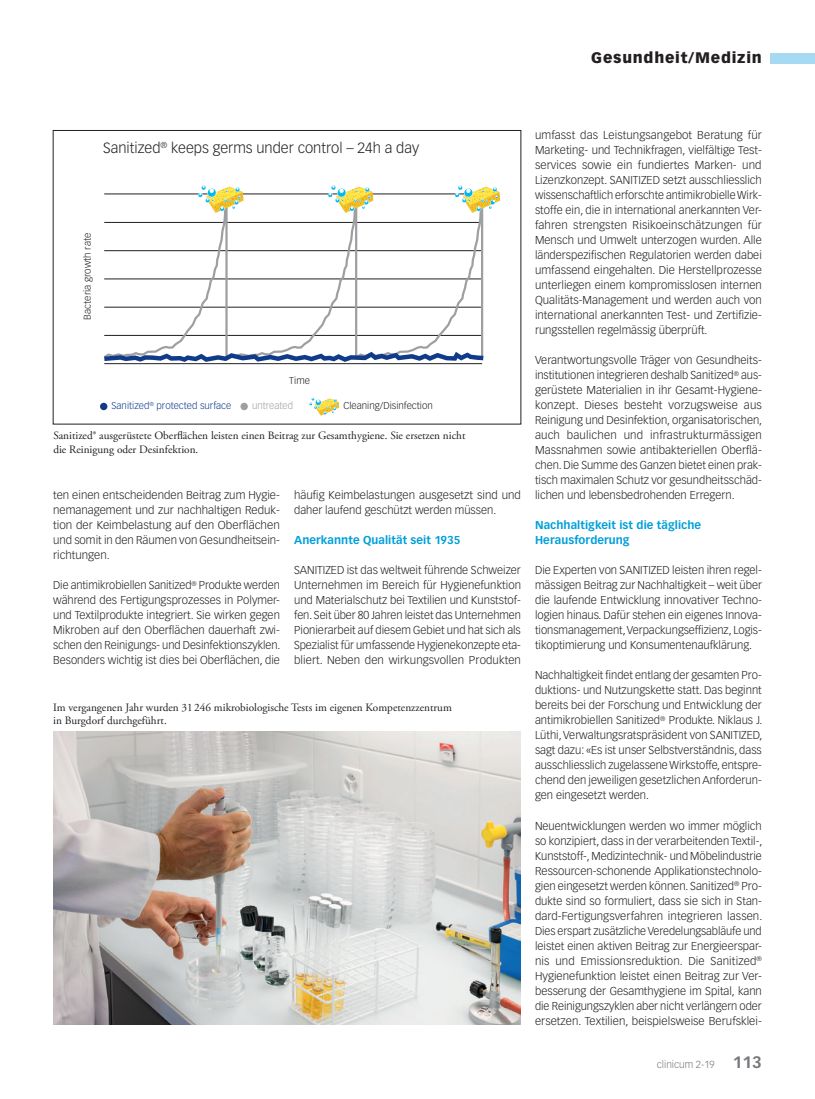
<style>
.page{position:relative;width:815px;height:1099px;background:#fff}
.page>*{position:absolute;margin:0;border:0;box-sizing:border-box;transform-origin:0 0}
.t1{font:900 15px "Vectora LT Std";letter-spacing:.05em;color:#231f20}
.t2{font:300 14.5px "Vectora LT Std";color:#231f20}
.Lauftext{font:300 11.25px/15px "Vectora LT Std";color:#231f20;text-align:justify}
.Legende{font:11.25px/13.5px "Adobe Garamond Pro";color:#231f20}
.ZT_GM{font:700 11.25px/15px "Vectora LT Std";letter-spacing:.005em;color:#009fda}
.t3{font:300 10px "Vectora LT Std";color:#76787b}
.t4{font:300 9.75px "Vectora LT Std";color:#231f20}
.t5{font:300 9.75px "Vectora LT Std";color:#103b8a}
.t6{font:300 9.75px "Vectora LT Std";color:#9d9fa2}
.s1{font-weight:700;font-size:16.25px}
</style>
<div class="page">
<div style="left:770px;top:53px;width:45px;height:10px;background:#a5daf2"></div>
<div style="left:100px;top:403px;width:7px;height:7px;background:#103b8a;border-radius:50%"></div>
<div style="left:240px;top:403px;width:8px;height:7px;background:#9d9fa2;border-radius:50%"></div>
<hr style="left:104px;top:363px;width:378px;height:1px;background:#231f20">
<svg style="left:104px;top:193px;width:380px;height:167px"></svg>
<svg style="left:104px;top:352px;width:379px;height:10px"></svg>
<svg style="left:309px;top:397px;width:30px;height:19px"></svg>
<svg style="left:198px;top:185px;width:46px;height:28px"></svg>
<svg style="left:328px;top:185px;width:45px;height:28px"></svg>
<svg style="left:454px;top:185px;width:46px;height:28px"></svg>
<div style="left:53px;top:130px;width:468px;height:294px;border:1px solid #231f20"></div>
<img style="left:53px;top:731px;width:468px;height:293px">
<h1 class="t1" style="left:591px;top:49px;width:172px">Gesundheit/Medizin</h1>
<p class="t2" style="left:103px;top:139px;width:317px">Sanitized<sup>®</sup> keeps germs under control – 24h a day</p>
<p class="t4" style="left:82px;top:319px;width:88px;rotate:-90deg">Bacteria growth rate</p>
<p class="t4" style="left:289px;top:375px;width:22px">Time</p>
<p class="t5" style="left:112px;top:400px;width:121px">Sanitized<sup>®</sup> protected surface</p>
<p class="t6" style="left:252px;top:400px;width:43px">untreated</p>
<p class="t4" style="left:343px;top:400px;width:91px">Cleaning/Disinfection</p>
<p class="Legende" style="left:53px;top:429px;width:414px">Sanitized® ausgerüstete Oberflächen leisten einen Beitrag zur Gesamthygiene. Sie ersetzen nicht die Reinigung oder Desinfektion.</p>
<p class="Lauftext" style="left:53px;top:488px;width:228px">ten einen entscheidenden Beitrag zum Hygie&shy;nemanagement und zur nachhaltigen Reduk&shy;tion der Keimbelastung auf den Oberflächen und somit in den Räumen von Gesundheitsein&shy;richtungen.</p>
<p class="Lauftext" style="left:53px;top:578px;width:229px">Die antimikrobiellen Sanitized<sup>®</sup> Produkte werden während des Fertigungsprozesses in Polymer&shy;und Textilprodukte integriert. Sie wirken gegen Mikroben auf den Oberflächen dauerhaft zwi&shy;schen den Reinigungs- und Desinfektionszyklen.<br>Besonders wichtig ist dies bei Oberflächen, die</p>
<p class="Lauftext" style="left:294px;top:488px;width:228px">häufig Keimbelastungen ausgesetzt sind und daher laufend geschützt werden müssen.</p>
<p class="ZT_GM" style="left:294px;top:533px;width:168px">Anerkannte Qualität seit 1935</p>
<p class="Lauftext" style="left:294px;top:563px;width:228px">SANITIZED ist das weltweit fü hrende Schweizer Unternehmen im Bereich fü r Hygienefunktion und Materialschutz bei Textilien und Kunststof&shy;fen. Seit ü ber 80 Jahren leistet das Unternehmen Pionierarbeit auf diesem Gebiet und hat sich als Spezialist fü r umfassende Hygienekonzepte eta&shy;bliert. Neben den wirkungsvollen Produkten</p>
<p class="Legende" style="left:53px;top:701px;width:400px">Im vergangenen Jahr wurden 31 246 mikrobiologische Tests im eigenen Kompetenzzentrum in Burgdorf durchgeführt.</p>
<p class="Lauftext" style="left:535px;top:128px;width:228px">umfasst das Leistungsangebot Beratung fü r Marketing- und Technikfragen, vielfä ltige Test&shy;services sowie ein fundiertes Marken- und Lizenzkonzept. SANITIZED setzt ausschliesslich wissenschaftlich erforschte antimikrobielle Wirk&shy;stoffe ein, die in international anerkannten Ver&shy;fahren strengsten Risikoeinschätzungen fü r Mensch und Umwelt unterzogen wurden. Alle länderspezifischen Regulatorien werden dabei umfassend eingehalten. Die Herstellprozesse unterliegen einem kompromisslosen internen Qualitäts-Management und werden auch von international anerkannten Test- und Zertifizie&shy;rungsstellen regelmässig überprüft.</p>
<p class="Lauftext" style="left:535px;top:353px;width:229px">Verantwortungsvolle Träger von Gesundheits&shy;institutionen integrieren deshalb Sanitized<sup>®</sup> aus&shy;gerüstete Materialien in ihr Gesamt-Hygiene&shy;konzept. Dieses besteht vorzugsweise aus Reinigung und Desinfektion, organisatorischen, auch baulichen und infrastrukturmässigen Massnahmen sowie antibakteriellen Oberflä&shy;chen. Die Summe des Ganzen bietet einen prak&shy;tisch maximalen Schutz vor gesundheitsschäd&shy;lichen und lebensbedrohenden Erregern.</p>
<p class="ZT_GM" style="left:535px;top:518px;width:168px">Nachhaltigkeit ist die tägliche<br>Herausforderung</p>
<p class="Lauftext" style="left:535px;top:563px;width:228px">Die Experten von SANITIZED leisten ihren regel&shy;mässigen Beitrag zur Nachhaltigkeit – weit ü ber die laufende Entwicklung innovativer Techno&shy;logien hinaus. Dafür stehen ein eigenes Innova&shy;tionsmanagement, Verpackungseffizienz, Logis&shy;tikoptimierung und Konsumentenaufklä rung.</p>
<p class="Lauftext" style="left:535px;top:668px;width:229px">Nachhaltigkeit findet entlang der gesamten Pro&shy;duktions- und Nutzungskette statt. Das beginnt bereits bei der Forschung und Entwicklung der antimikrobiellen Sanitized<sup>®</sup> Produkte. Niklaus J.<br>Lüthi, Verwaltungsratspräsident von SANITIZED, sagt dazu: «Es ist unser Selbstverstä ndnis, dass ausschliesslich zugelassene Wirkstoffe, entspre&shy;chend den jeweiligen gesetzlichen Anforderun&shy;gen eingesetzt werden.</p>
<p class="Lauftext" style="left:535px;top:818px;width:229px">Neuentwicklungen werden wo immer möglich so konzipiert, dass in der verarbeitenden Textil-, Kunststoff-, Medizintechnik- und Möbelindustrie Ressourcen-schonende Applikationstechnolo&shy;gien eingesetzt werden können. Sanitized<sup>®</sup> Pro&shy;dukte sind so formuliert, dass sie sich in Stan&shy;dard-Fertigungsverfahren integrieren lassen.<br>Dies erspart zusätzliche Veredelungsablä ufe und leistet einen aktiven Beitrag zur Energieerspar&shy;nis und Emissionsreduktion. Die Sanitized<sup>® </sup>Hygienefunktion leistet einen Beitrag zur Ver&shy;besserung der Gesamthygiene im Spital, kann die Reinigungszyklen aber nicht verlä ngern oder ersetzen. Textilien, beispielsweise Berufsklei-</p>
<p class="t3" style="left:657px;top:1058px;width:106px">clinicum 2-19 <span class="s1">113</span></p>
</div>
